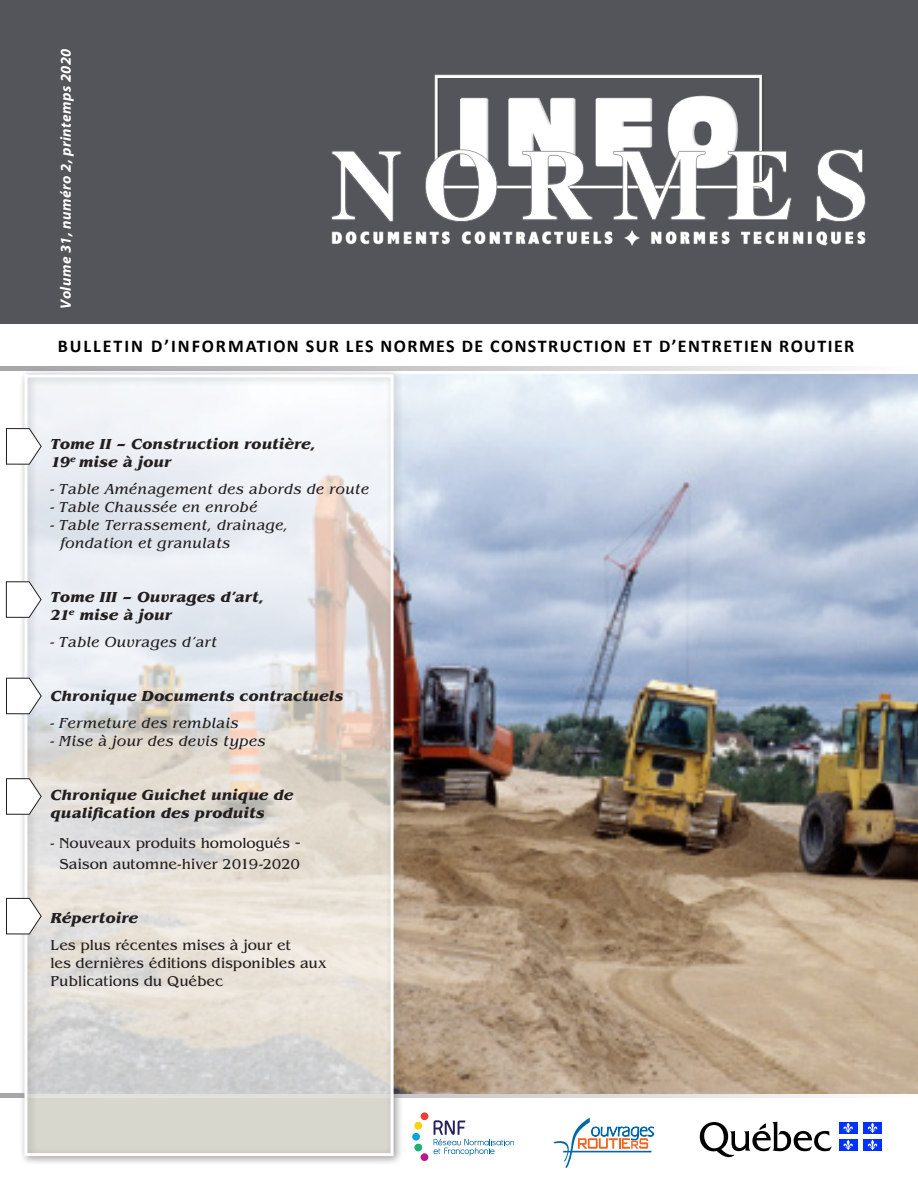
<style>
.page{position:relative;width:918px;height:1188px;background:#fff}
.page>*{position:absolute;margin:0;border:0;box-sizing:border-box;transform-origin:0 0}
.tableau_des_doc_cont{font:700 18px "Calibri";letter-spacing:.08em;color:#000}
.Texte_du_sommaire_20{font:italic 15px/18px "Benguiat";color:#231f20}
.Texte_du_sommaire_20-2{font:italic 700 15px/18px "Benguiat";letter-spacing:.005em;color:#231f20}
.Texte_du_sommaire_20-3{font:15px/18px "Benguiat";color:#231f20;text-align:center}
.date_entete{font:italic 700 15px "Myriad Pro";letter-spacing:.03em;color:#fff}
.s1{font-family:"Humanist 777 BT Light B";font-size:18px}
</style>
<div class="page">
<svg style="left:0;top:1094px;width:836px;height:4px;background:#dadadb"></svg>
<img style="left:404px;top:374px;width:514px;height:720px">
<svg style="left:700px;top:1121px;width:132px;height:36px"></svg>
<div style="left:839px;top:1122px;width:19px;height:12px;background:#0032ff"></div>
<svg style="left:843px;top:1123px;width:10px;height:10px"></svg>
<div style="left:863px;top:1122px;width:19px;height:12px;background:#0032ff"></div>
<svg style="left:868px;top:1123px;width:10px;height:10px"></svg>
<div style="left:839px;top:1139px;width:19px;height:12px;background:#0032ff"></div>
<svg style="left:843px;top:1140px;width:10px;height:10px"></svg>
<div style="left:863px;top:1139px;width:19px;height:12px;background:#0032ff"></div>
<svg style="left:868px;top:1140px;width:10px;height:10px"></svg>
<div style="left:0;top:0;width:918px;height:324px;background:#54555a"></div>
<svg style="left:434px;top:1120px;width:80px;height:36px"></svg>
<div style="left:421px;top:1112px;width:7px;height:8px;background:#ee3e34;border-radius:50%"></div>
<div style="left:414px;top:1122px;width:8px;height:8px;background:#fed105;border-radius:50%"></div>
<div style="left:412px;top:1133px;width:8px;height:8px;background:#00a6db;border-radius:50%"></div>
<div style="left:414px;top:1144px;width:8px;height:7px;background:#19b273;border-radius:50%"></div>
<div style="left:421px;top:1153px;width:7px;height:8px;background:#b61a8b;border-radius:50%"></div>
<svg style="left:554px;top:1118px;width:100px;height:49px"></svg>
<hr style="left:563px;top:1151px;width:89px;height:1px;background:#0067aa">
<svg style="left:0;top:366px;width:836px;height:5px;background:#d1d0d2"></svg>
<img style="left:331px;top:74px;width:535px;height:172px">
<div style="left:19px;top:368px;width:385px;height:798px;background:#231f20;opacity:.3"></div>
<div style="left:24px;top:374px;width:370px;height:782px;border:3px solid #fff"></div>
<svg style="left:6px;top:581px;width:36px;height:37px"></svg>
<svg style="left:6px;top:678px;width:36px;height:36px"></svg>
<svg style="left:6px;top:778px;width:36px;height:37px"></svg>
<svg style="left:6px;top:428px;width:36px;height:37px"></svg>
<svg style="left:6px;top:898px;width:36px;height:36px"></svg>
<p class="date_entete" style="left:56px;top:309px;width:261px;rotate:-90deg">Volume 31, numéro 2, printemps 2020</p>
<p class="tableau_des_doc_cont" style="left:58px;top:334px;width:798px">BULLETIN D’INFORMATION SUR LES NORMES DE CONSTRUCTION ET D’ENTRETIEN ROUTIER</p>
<p class="Texte_du_sommaire_20-2" style="left:50px;top:435px;width:267px">Tome II – Construction routière,<br>19<sup>e</sup> mise à jour</p>
<p class="Texte_du_sommaire_20" style="left:50px;top:480px;width:320px">- Table Aménagement des abords de route</p>
<p class="Texte_du_sommaire_20" style="left:50px;top:498px;width:209px">- Table Chaussée en enrobé</p>
<p class="Texte_du_sommaire_20" style="left:60px;top:516px;width:229px;text-indent:-10px">- Table Terrassement, drainage, fondation et granulats</p>
<p class="Texte_du_sommaire_20-2" style="left:50px;top:588px;width:215px">Tome III – Ouvrages d’art,<br>21<sup>e</sup> mise à jour</p>
<p class="Texte_du_sommaire_20" style="left:50px;top:633px;width:168px">- Table Ouvrages d‘art</p>
<p class="Texte_du_sommaire_20-2" style="left:50px;top:687px;width:294px">Chronique Documents contractuels</p>
<p class="Texte_du_sommaire_20" style="left:50px;top:714px;width:190px">- Fermeture des remblais</p>
<p class="Texte_du_sommaire_20" style="left:50px;top:732px;width:217px">- Mise à jour des devis types</p>
<p class="Texte_du_sommaire_20-2" style="left:50px;top:786px;width:245px">Chronique Guichet unique de qualification des produits</p>
<p class="Texte_du_sommaire_20-3" style="left:50px;top:833px;width:252px;line-height:21px">- Nouveaux produits homologués <span class="s1">-<br></span>Saison automne-hiver 2019-2020</p>
<p class="Texte_du_sommaire_20-2" style="left:50px;top:909px;width:89px">Répertoire</p>
<p class="Texte_du_sommaire_20-3" style="left:50px;top:937px;width:278px;text-align:left">Les plus récentes mises à jour et<br>les dernières éditions disponibles aux<br>Publications du Québec</p>
</div>
